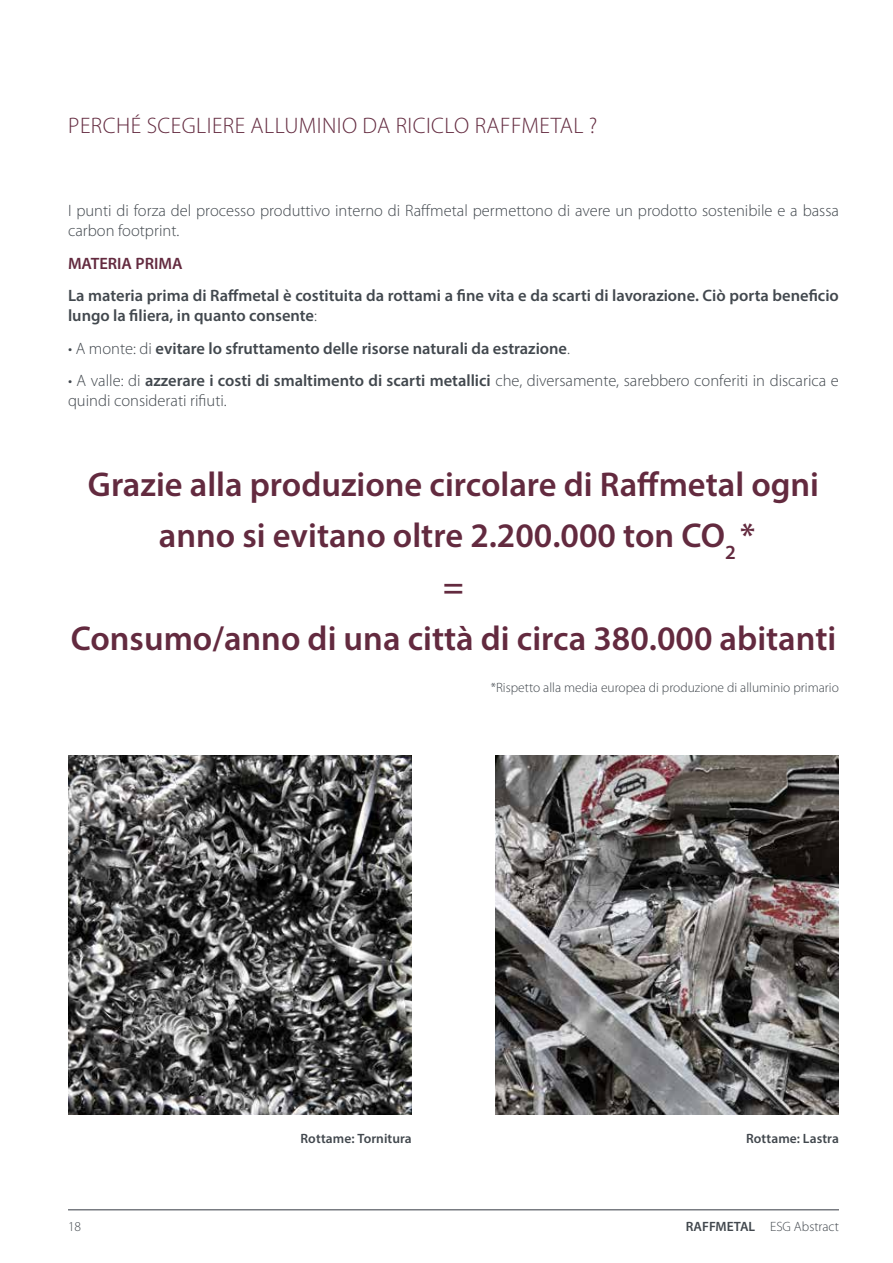
<style>
.page{position:relative;width:893px;height:1263px;background:#fff}
.page>*{position:absolute;margin:0;border:0;box-sizing:border-box;transform-origin:0 0}
.t1{font:600 34.5px/51.3px "Myriad Pro";color:#632a3f;text-align:center}
.t2{font:300 22.5px "Myriad Pro";letter-spacing:.02em;color:#632a3f}
.t3{font:300 16.5px/19.8px "Myriad Pro";color:#42484e}
.t4{font:600 16.5px/19.8px "Myriad Pro";color:#42484e}
.t5{font:600 16.5px "Myriad Pro";color:#632a3f}
.t6{font:300 13.5px "Myriad Pro";color:#42484e}
.t7{font:600 13.5px "Myriad Pro";letter-spacing:.005em;color:#42484e}
.s1{font-weight:300}
.s2{font-weight:600}
</style>
<div class="page">
<hr style="left:68px;top:1209px;width:771px;height:1px;background:#343841">
<img style="left:495px;top:756px;width:344px;height:358px">
<img style="left:68px;top:756px;width:344px;height:358px">
<h2 class="t2" style="left:68px;top:113px;width:531px">PERCHÉ SCEGLIERE ALLUMINIO DA RICICLO RAFFMETAL ?</h2>
<p class="t3" style="left:68px;top:201px;width:772px">I punti di forza del processo produttivo interno di Raffmetal permettono di avere un prodotto sostenibile e a bassa carbon footprint.</p>
<p class="t5" style="left:68px;top:253px;width:116px">MATERIA PRIMA</p>
<p class="t4" style="left:68px;top:286px;width:772px">La materia prima di Raffmetal è costituita da rottami a fine vita e da scarti di lavorazione. Ciò porta beneficio lungo la filiera, in quanto consente<span class="s1">:</span></p>
<p class="t4" style="left:68px;top:338px;width:503px"><span class="s1">• A monte: di</span> evitare lo sfruttamento delle risorse naturali da estrazione<span class="s1">.</span></p>
<p class="t3" style="left:68px;top:371px;width:772px">• A valle: di <span class="s2">azzerare i costi di smaltimento di scarti metallici</span> che, diversamente, sarebbero conferiti in discarica e quindi considerati rifiuti.</p>
<h1 class="t1" style="left:71px;top:458px;width:767px">Grazie alla produzione circolare di Raffmetal ogni anno si evitano oltre 2.200.000 ton CO<sub>2</sub> *<br>=<br>Consumo/anno di una città di circa 380.000 abitanti</h1>
<p class="t6" style="left:491px;top:680px;width:350px">*Rispetto alla media europea di produzione di alluminio primario</p>
<p class="t7" style="left:301px;top:1130px;width:113px">Rottame: Tornitura</p>
<p class="t7" style="left:746px;top:1130px;width:94px">Rottame: Lastra</p>
<p class="t6" style="left:68px;top:1219px;width:15px">18</p>
<p class="t6" style="left:686px;top:1219px;width:155px"><span class="s2">RAFFMETAL</span> ESG Abstract</p>
</div>
